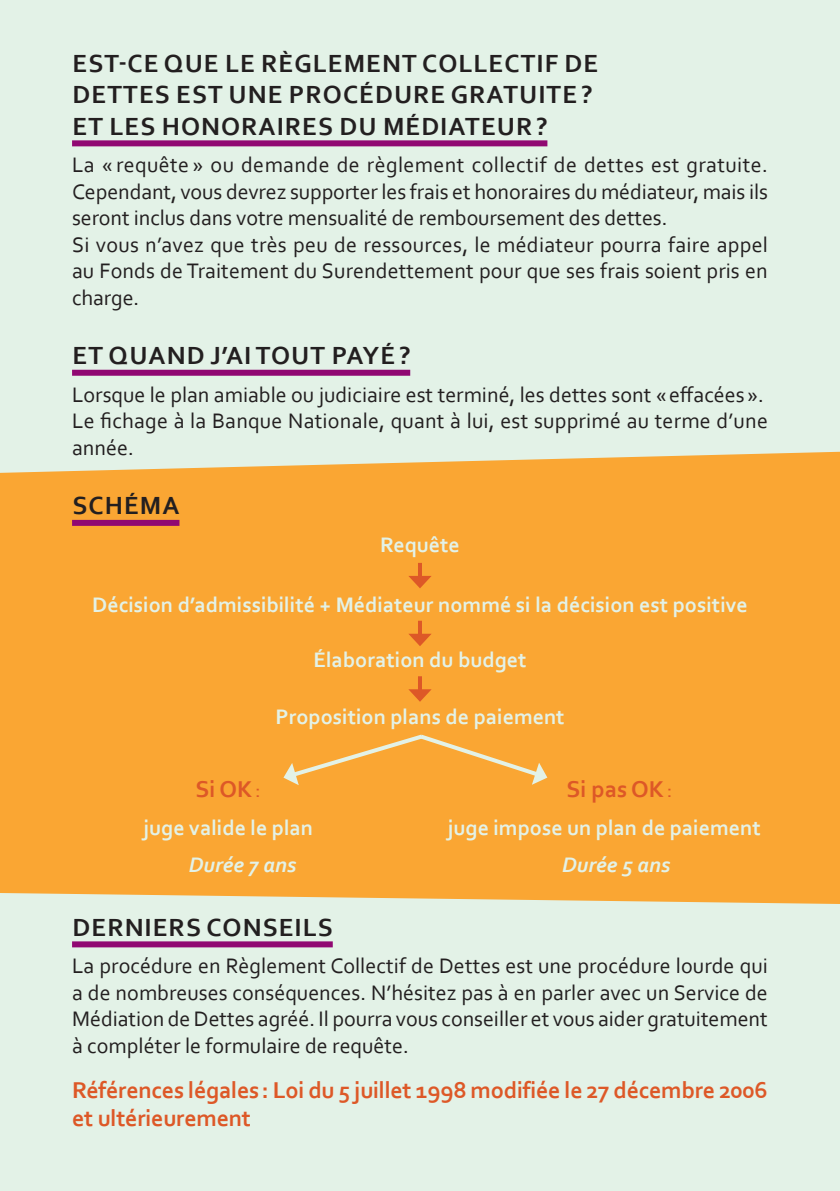
<style>
.page{position:relative;width:840px;height:1191px;background:#fff}
.page>*{position:absolute;margin:0;border:0;box-sizing:border-box;transform-origin:0 0}
.t1{font:700 26px/31.2px "Corbel";letter-spacing:.04em;color:#231f20}
.t2{font:700 24px/28px "Corbel";letter-spacing:-.01em;color:#dd5827}
.t3{font:22px/26.4px "Corbel";letter-spacing:.005em;color:#231f20}
.t4{font:700 22px "Corbel";color:#e3f2e7}
.t5{font:italic 700 22px "Corbel";color:#e3f2e7}
.s1{font-weight:400;font-size:22px}
</style>
<div class="page">
<div style="left:0;top:0;width:839px;height:1191px;background:#e3f2e7"></div>
<div style="left:0;top:452px;width:839px;height:452px;background:#faa633"></div>
<div style="left:72px;top:140px;width:475px;height:6px;background:#900872"></div>
<div style="left:72px;top:370px;width:338px;height:6px;background:#900872"></div>
<div style="left:72px;top:520px;width:107px;height:6px;background:#900872"></div>
<div style="left:72px;top:941px;width:260px;height:6px;background:#900872"></div>
<svg style="left:160px;top:851px;width:28px;height:29px"></svg>
<svg style="left:533px;top:851px;width:28px;height:29px"></svg>
<svg style="left:283px;top:731px;width:264px;height:54px;background:#f7ac43"></svg>
<hr style="left:418px;top:563px;width:4px;height:16px;background:#dd5827">
<svg style="left:408px;top:576px;width:23px;height:12px"></svg>
<hr style="left:418px;top:621px;width:4px;height:16px;background:#dd5827">
<svg style="left:408px;top:634px;width:23px;height:12px"></svg>
<hr style="left:418px;top:676px;width:4px;height:17px;background:#dd5827">
<svg style="left:408px;top:689px;width:23px;height:13px"></svg>
<p class="t1" style="left:73px;top:47px;width:527px">EST-CE QUE LE RÈGLEMENT COLLECTIF DE<br>DETTES EST UNE PROCÉDURE GRATUITE?<br>ET LES HONORAIRES DU MÉDIATEUR?</p>
<p class="t3" style="left:72px;top:151px;width:697px">La « requête » ou demande de règlement collectif de dettes est gratuite.<br>Cependant, vous devrez supporter les frais et honoraires du médiateur, mais ils seront inclus dans votre mensualité de remboursement des dettes.<br>Si vous n’avez que très peu de ressources, le médiateur pourra faire appel au Fonds de Traitement du Surendettement pour que ses frais soient pris en charge.</p>
<p class="t1" style="left:73px;top:339px;width:339px">ET QUAND J’AI TOUT PAYÉ?</p>
<p class="t3" style="left:72px;top:381px;width:697px">Lorsque le plan amiable ou judiciaire est terminé, les dettes sont « effacées ».<br>Le fichage à la Banque Nationale, quant à lui, est supprimé au terme d’une année.</p>
<p class="t1" style="left:73px;top:489px;width:108px">SCHÉMA</p>
<p class="t4" style="left:380px;top:531px;width:81px">Requête</p>
<p class="t4" style="left:92px;top:591px;width:656px">Décision d’admissibilité + Médiateur nommé si la décision est positive</p>
<p class="t4" style="left:313px;top:646px;width:214px">Élaboration du budget</p>
<p class="t4" style="left:275px;top:702px;width:290px">Proposition plans de paiement</p>
<p class="t2" style="left:195px;top:774px;width:65px">Si OK<span class="s1">:</span></p>
<p class="t2" style="left:566px;top:774px;width:105px">Si pas OK<span class="s1">:</span></p>
<p class="t4" style="left:143px;top:813px;width:171px">juge valide le plan</p>
<p class="t4" style="left:447px;top:813px;width:314px">juge impose un plan de paiement</p>
<p class="t5" style="left:188px;top:851px;width:109px">Durée 7 ans</p>
<p class="t5" style="left:561px;top:851px;width:110px">Durée 5 ans</p>
<p class="t1" style="left:73px;top:911px;width:261px">DERNIERS CONSEILS</p>
<p class="t3" style="left:72px;top:952px;width:697px;text-align:justify">La procédure en Règlement Collectif de Dettes est une procédure lourde qui a de nombreuses conséquences. N’hésitez pas à en parler avec un Service de Médiation de Dettes agréé. Il pourra vous conseiller et vous aider gratuitement à compléter le formulaire de requête.</p>
<p class="t2" style="left:72px;top:1075px;width:697px">Références légales : Loi du 5 juillet 1998 modifiée le 27 décembre 2006 et ultérieurement</p>
</div>
